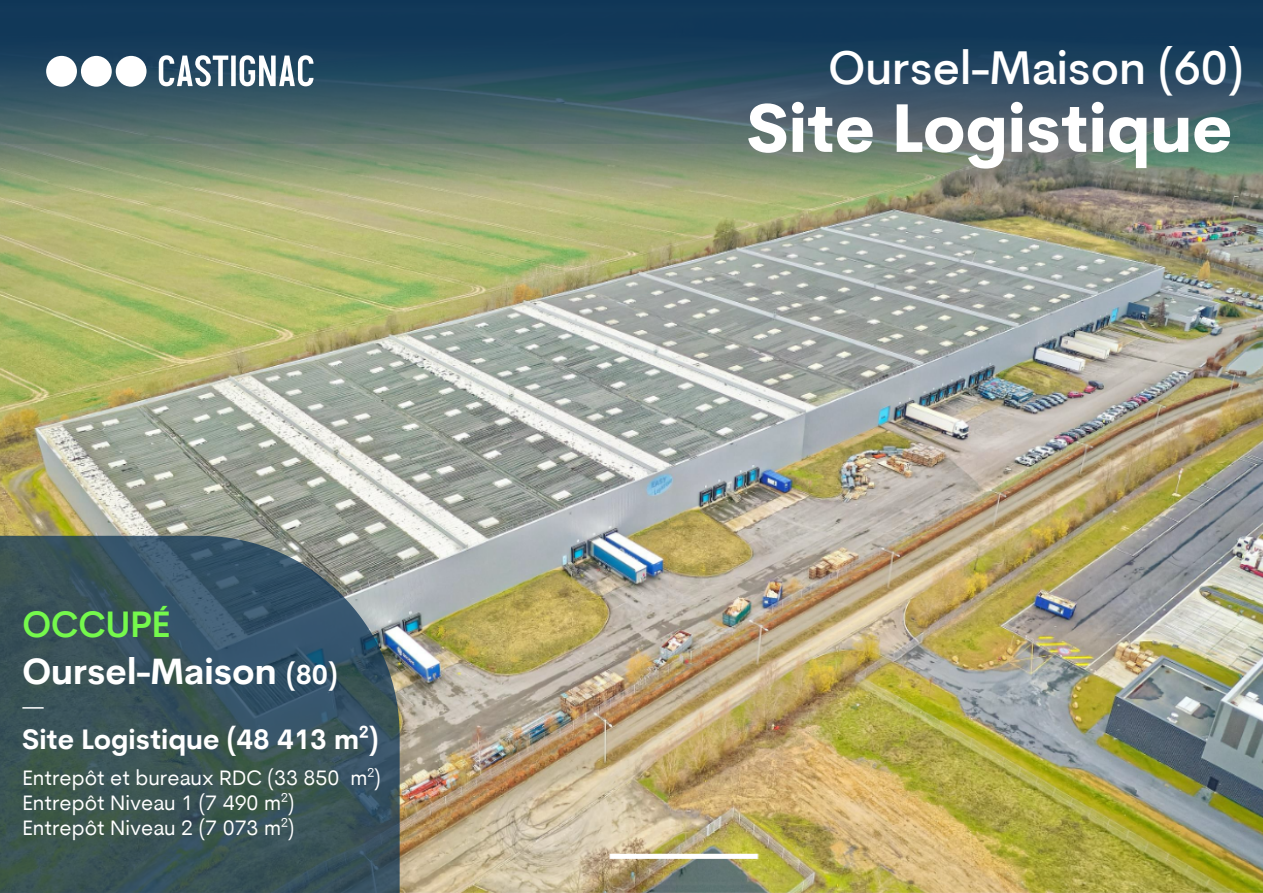
<style>
.page{position:relative;width:1263px;height:893px;background:#fff}
.page>*{position:absolute;margin:0;border:0;box-sizing:border-box;transform-origin:0 0}
.t1{font:800 66.75px "Cerebri Sans Pro";color:#fff}
.t2{font:500 46.5px "Cerebri Sans Pro";color:#fff}
.t3{font:600 36.15px "Cerebri Sans Pro";color:#75f94c}
.t4{font:700 36px "Cerebri Sans Pro";color:#fff}
.t5{font:700 27.75px "Cerebri Sans Pro";color:#fff}
.t6{font:21px/25.2px "Cerebri Sans Pro";color:#fff}
.s1{font-size:27px}
</style>
<div class="page">
<img style="left:0;top:0;width:1263px;height:893px">
<svg style="left:0;top:536px;width:400px;height:357px;background:#3e575e"></svg>
<svg style="left:159px;top:55px;width:154px;height:31px"></svg>
<div style="left:116px;top:56px;width:31px;height:31px;background:#fff;border-radius:50%"></div>
<div style="left:81px;top:56px;width:31px;height:31px;background:#fff;border-radius:50%"></div>
<div style="left:46px;top:56px;width:31px;height:31px;background:#fff;border-radius:50%"></div>
<hr style="left:22px;top:707px;width:22px;height:2px;background:#fff">
<h3 class="t3" style="left:22px;top:599px;width:150px">OCCUPÉ</h3>
<h3 class="t4" style="left:22px;top:645px;width:317px">Oursel-Maison <span class="s1">(80)</span></h3>
<h3 class="t5" style="left:22px;top:719px;width:358px">Site Logistique (48 413 m²)</h3>
<p class="t6" style="left:22px;top:764px;width:360px">Entrepôt et bureaux RDC (33 850 m²)<br>Entrepôt Niveau 1 (7 490 m²)<br>Entrepôt Niveau 2 (7 073 m²)</p>
<h2 class="t2" style="left:828px;top:36px;width:416px">Oursel-Maison (60)</h2>
<h1 class="t1" style="left:748px;top:79px;width:486px">Site Logistique</h1>
</div>
